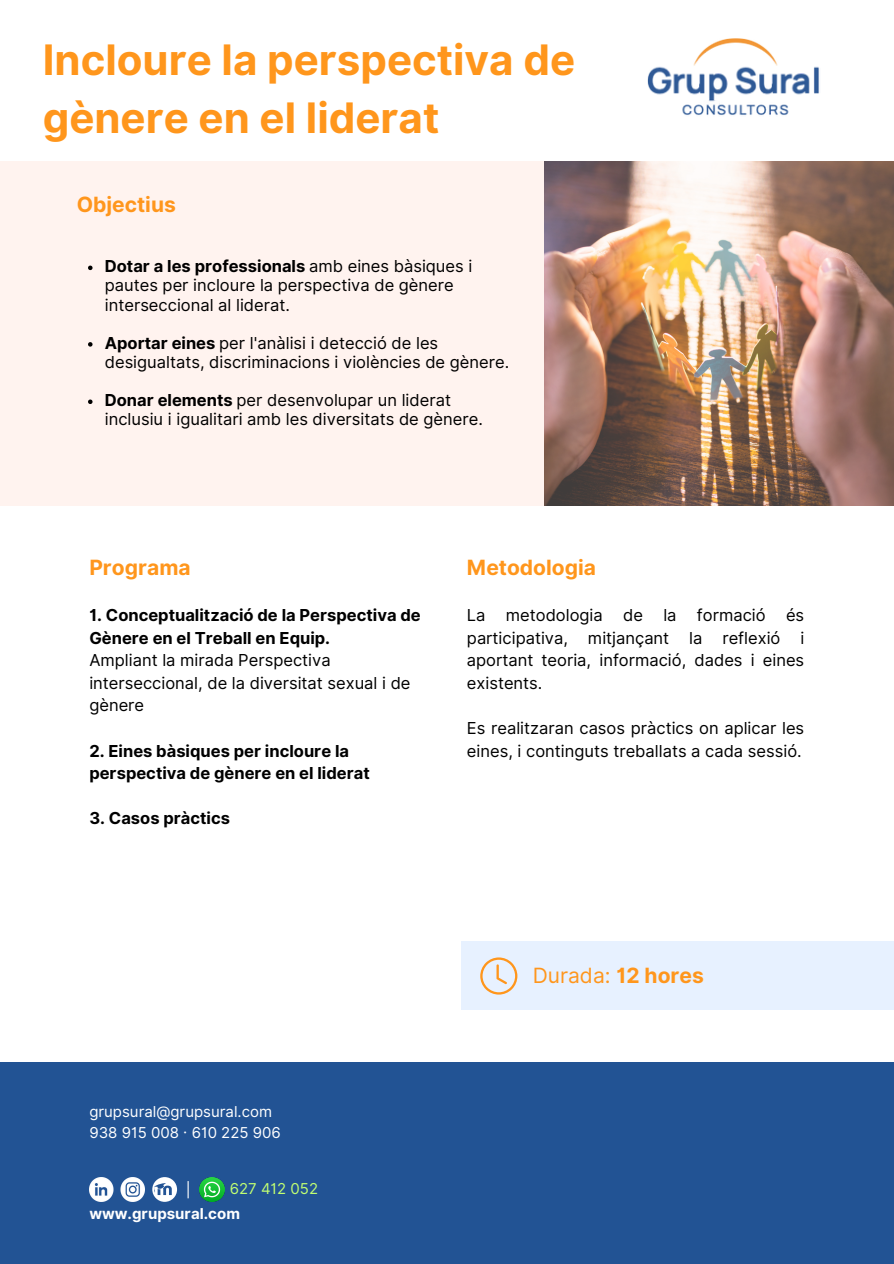
<style>
.page{position:relative;width:894px;height:1264px;background:#fff}
.page>*{position:absolute;margin:0;border:0;box-sizing:border-box;transform-origin:0 0}
.t1{font:700 42px/58.5px "Inter";color:#ff961c}
.t2{font:700 21px "Inter";color:#ff961c}
.t3{font:21px "Inter";color:#ff961c}
.t4{font:16.5px/22.5px "Inter";color:#000}
.t5{font:700 16.5px/22.5px "Inter";color:#000}
.t6{font:15px "Inter";color:#fff}
.t7{font:700 15px "Inter";color:#fff}
.t8{font:15px "Inter";color:#c1ff72}
.s1{font-weight:700}
</style>
<div class="page">
<div style="left:0;top:161px;width:893px;height:345px;background:#fff3ef"></div>
<div style="left:0;top:1062px;width:893px;height:201px;background:#225394"></div>
<div style="left:461px;top:941px;width:432px;height:69px;background:#e7f1ff"></div>
<img style="left:647px;top:38px;width:172px;height:77px">
<svg style="left:480px;top:957px;width:37px;height:37px"></svg>
<img style="left:89px;top:1177px;width:25px;height:24px">
<img style="left:120px;top:1177px;width:25px;height:24px">
<svg style="left:152px;top:1177px;width:25px;height:24px"></svg>
<img style="left:200px;top:1177px;width:25px;height:24px">
<svg style="left:187px;top:1181px;width:2px;height:17px"></svg>
<svg style="left:88px;top:265px;width:4px;height:5px"></svg>
<svg style="left:88px;top:342px;width:4px;height:4px"></svg>
<svg style="left:88px;top:399px;width:4px;height:5px"></svg>
<img style="left:544px;top:161px;width:349px;height:344px">
<h4 class="t1" style="left:43px;top:30px;width:534px">Incloure la perspectiva de gènere en el liderat</h4>
<h2 class="t2" style="left:77px;top:191px;width:101px">Objectius</h2>
<p class="t4" style="left:105px;top:257px;width:369px;line-height:19.2px"><span class="s1">Dotar a les professionals</span> amb eines bàsiques i pautes per incloure la perspectiva de gènere interseccional al liderat.</p>
<p class="t4" style="left:105px;top:333px;width:406px;line-height:19.2px"><span class="s1">Aportar eines</span> per l'anàlisi i detecció de les desigualtats, discriminacions i violències de gènere.</p>
<p class="t4" style="left:105px;top:390px;width:379px;line-height:19.2px"><span class="s1">Donar elements</span> per desenvolupar un liderat inclusiu i igualitari amb les diversitats de gènere.</p>
<p class="t2" style="left:89px;top:555px;width:103px">Programa</p>
<h2 class="t5" style="left:89px;top:604px;width:333px">1. Conceptualització de la Perspectiva de<br>Gènere en el Treball en Equip.</h2>
<p class="t4" style="left:89px;top:649px;width:322px">Ampliant la mirada Perspectiva interseccional, de la diversitat sexual i de gènere</p>
<p class="t5" style="left:89px;top:739px;width:282px">2. Eines bàsiques per incloure la perspectiva de gènere en el liderat</p>
<h4 class="t5" style="left:89px;top:806px;width:142px">3. Casos pràctics</h4>
<p class="t2" style="left:467px;top:555px;width:130px">Metodologia</p>
<h4 class="t4" style="left:467px;top:604px;width:339px;text-align:justify">La metodologia de la formació és participativa, mitjançant la reflexió i aportant teoria, informació, dades i eines existents.</h4>
<p class="t4" style="left:467px;top:716px;width:339px">Es realitzaran casos pràctics on aplicar les eines, i continguts treballats a cada sessió.</p>
<p class="t6" style="left:89px;top:1102px;width:184px">grupsural@grupsural.com</p>
<h2 class="t6" style="left:89px;top:1123px;width:193px">938 915 008 · 610 225 906</h2>
<p class="t8" style="left:230px;top:1179px;width:90px">627 412 052</p>
<p class="t7" style="left:89px;top:1204px;width:152px">www.grupsural.com</p>
<h3 class="t3" style="left:532px;top:962px;width:173px">Durada: <span class="s1">12 hores</span></h3>
</div>
